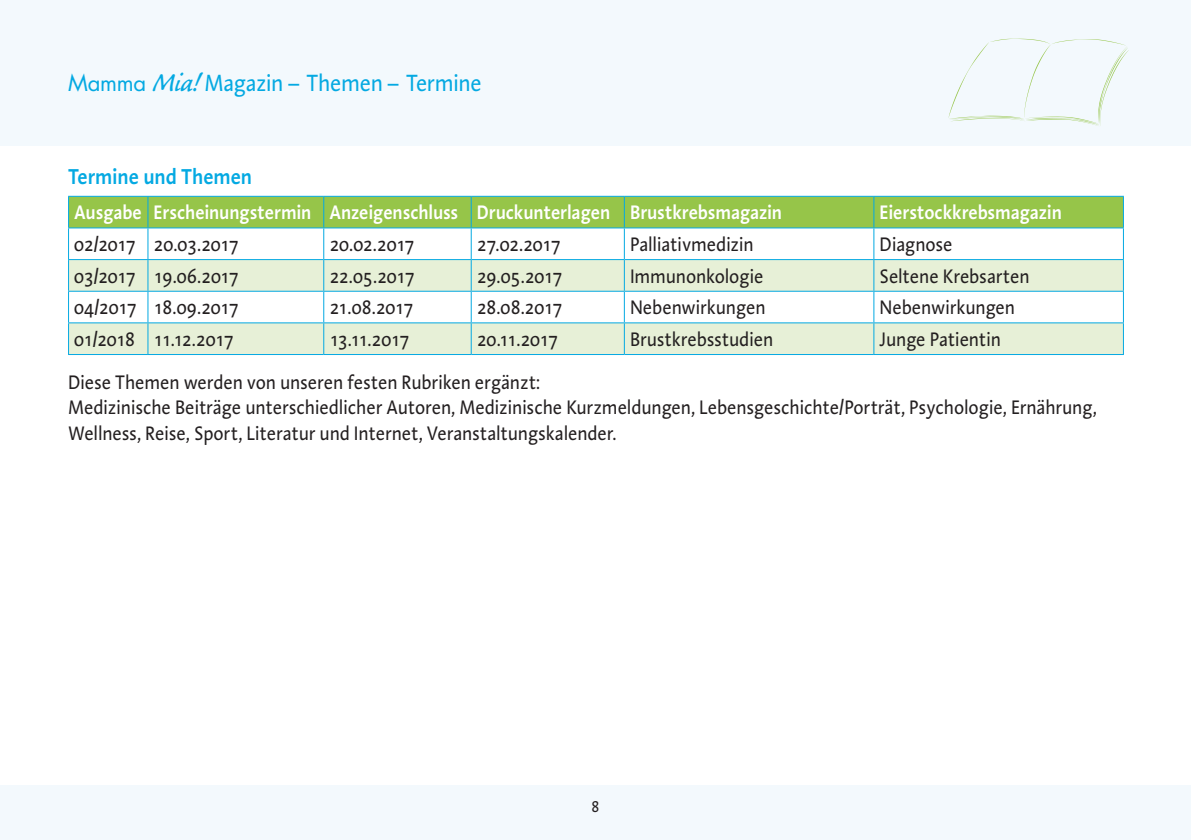
<style>
.page{position:relative;width:1191px;height:840px;background:#fff}
.page>*{position:absolute;margin:0;border:0;box-sizing:border-box;transform-origin:0 0}
.t1{font:24px "Aroma LT";letter-spacing:-.02em;color:#04a9e2;scale:.9 1}
.t2{font:600 22px "Aroma LT";letter-spacing:-.01em;color:#04a9e2;scale:.9 1}
.t3{font:20px/25.6px "Aroma LT";letter-spacing:-.015em;color:#231f20;scale:.9 1}
.t4{font:600 20px "Aroma LT";letter-spacing:-.01em;color:#fff;scale:.9 1}
.t5{font:16px "Aroma LT";color:#231f20;scale:.9 1}
.s1{font-family:"Futura LT Pro";font-size:22px}
.s2{font-family:"Caliban";font-style:italic;font-size:35px}
</style>
<div class="page">
<div style="left:0;top:0;width:1191px;height:839px;background:#f3f9fd"></div>
<div style="left:0;top:146px;width:1191px;height:638px;background:#fff"></div>
<div style="left:69px;top:197px;width:1054px;height:30px;background:#96c549"></div>
<svg style="left:69px;top:260px;width:1054px;height:94px;fill:#e7f0d7"></svg>
<hr style="left:68px;top:196px;width:80px;height:1px;background:#04a9e2">
<hr style="left:68px;top:197px;width:1px;height:30px;background:#04a9e2">
<hr style="left:148px;top:196px;width:176px;height:1px;background:#04a9e2">
<hr style="left:147px;top:197px;width:1px;height:30px;background:#04a9e2">
<hr style="left:324px;top:196px;width:147px;height:1px;background:#04a9e2">
<hr style="left:323px;top:197px;width:1px;height:30px;background:#04a9e2">
<hr style="left:471px;top:196px;width:153px;height:1px;background:#04a9e2">
<hr style="left:471px;top:197px;width:1px;height:30px;background:#04a9e2">
<hr style="left:624px;top:196px;width:250px;height:1px;background:#04a9e2">
<hr style="left:624px;top:197px;width:1px;height:30px;background:#04a9e2">
<hr style="left:874px;top:196px;width:250px;height:1px;background:#04a9e2">
<hr style="left:873px;top:197px;width:1px;height:30px;background:#04a9e2">
<hr style="left:1123px;top:197px;width:1px;height:30px;background:#04a9e2">
<hr style="left:68px;top:227px;width:80px;height:1px;background:#04a9e2">
<hr style="left:68px;top:228px;width:1px;height:31px;background:#04a9e2">
<hr style="left:148px;top:227px;width:176px;height:1px;background:#04a9e2">
<hr style="left:147px;top:228px;width:1px;height:31px;background:#04a9e2">
<hr style="left:324px;top:227px;width:147px;height:1px;background:#04a9e2">
<hr style="left:323px;top:228px;width:1px;height:31px;background:#04a9e2">
<hr style="left:471px;top:227px;width:153px;height:1px;background:#04a9e2">
<hr style="left:471px;top:228px;width:1px;height:31px;background:#04a9e2">
<hr style="left:624px;top:227px;width:250px;height:1px;background:#04a9e2">
<hr style="left:624px;top:228px;width:1px;height:31px;background:#04a9e2">
<hr style="left:874px;top:227px;width:250px;height:1px;background:#04a9e2">
<hr style="left:873px;top:228px;width:1px;height:31px;background:#04a9e2">
<hr style="left:1123px;top:228px;width:1px;height:31px;background:#04a9e2">
<hr style="left:68px;top:259px;width:80px;height:1px;background:#04a9e2">
<hr style="left:68px;top:260px;width:1px;height:30px;background:#04a9e2">
<hr style="left:148px;top:259px;width:176px;height:1px;background:#04a9e2">
<hr style="left:147px;top:260px;width:1px;height:30px;background:#04a9e2">
<hr style="left:324px;top:259px;width:147px;height:1px;background:#04a9e2">
<hr style="left:323px;top:260px;width:1px;height:30px;background:#04a9e2">
<hr style="left:471px;top:259px;width:153px;height:1px;background:#04a9e2">
<hr style="left:471px;top:260px;width:1px;height:30px;background:#04a9e2">
<hr style="left:624px;top:259px;width:250px;height:1px;background:#04a9e2">
<hr style="left:624px;top:260px;width:1px;height:30px;background:#04a9e2">
<hr style="left:874px;top:259px;width:250px;height:1px;background:#04a9e2">
<hr style="left:873px;top:260px;width:1px;height:30px;background:#04a9e2">
<hr style="left:1123px;top:260px;width:1px;height:30px;background:#04a9e2">
<hr style="left:68px;top:290px;width:80px;height:1px;background:#04a9e2">
<hr style="left:68px;top:291px;width:1px;height:31px;background:#04a9e2">
<hr style="left:148px;top:290px;width:176px;height:1px;background:#04a9e2">
<hr style="left:147px;top:291px;width:1px;height:31px;background:#04a9e2">
<hr style="left:324px;top:290px;width:147px;height:1px;background:#04a9e2">
<hr style="left:323px;top:291px;width:1px;height:31px;background:#04a9e2">
<hr style="left:471px;top:290px;width:153px;height:1px;background:#04a9e2">
<hr style="left:471px;top:291px;width:1px;height:31px;background:#04a9e2">
<hr style="left:624px;top:290px;width:250px;height:1px;background:#04a9e2">
<hr style="left:624px;top:291px;width:1px;height:31px;background:#04a9e2">
<hr style="left:874px;top:290px;width:250px;height:1px;background:#04a9e2">
<hr style="left:873px;top:291px;width:1px;height:31px;background:#04a9e2">
<hr style="left:1123px;top:291px;width:1px;height:31px;background:#04a9e2">
<hr style="left:68px;top:322px;width:80px;height:1px;background:#04a9e2">
<hr style="left:68px;top:323px;width:1px;height:31px;background:#04a9e2">
<hr style="left:148px;top:322px;width:176px;height:1px;background:#04a9e2">
<hr style="left:147px;top:323px;width:1px;height:31px;background:#04a9e2">
<hr style="left:324px;top:322px;width:147px;height:1px;background:#04a9e2">
<hr style="left:323px;top:323px;width:1px;height:31px;background:#04a9e2">
<hr style="left:471px;top:322px;width:153px;height:1px;background:#04a9e2">
<hr style="left:471px;top:323px;width:1px;height:31px;background:#04a9e2">
<hr style="left:624px;top:322px;width:250px;height:1px;background:#04a9e2">
<hr style="left:624px;top:323px;width:1px;height:31px;background:#04a9e2">
<hr style="left:874px;top:322px;width:250px;height:1px;background:#04a9e2">
<hr style="left:873px;top:323px;width:1px;height:31px;background:#04a9e2">
<hr style="left:1123px;top:323px;width:1px;height:31px;background:#04a9e2">
<hr style="left:68px;top:354px;width:80px;height:1px;background:#04a9e2">
<hr style="left:148px;top:354px;width:176px;height:1px;background:#04a9e2">
<hr style="left:324px;top:354px;width:147px;height:1px;background:#04a9e2">
<hr style="left:471px;top:354px;width:153px;height:1px;background:#04a9e2">
<hr style="left:624px;top:354px;width:250px;height:1px;background:#04a9e2">
<hr style="left:874px;top:354px;width:250px;height:1px;background:#04a9e2">
<svg style="left:948px;top:39px;width:180px;height:87px"></svg>
<p class="t1" style="left:68px;top:68px;width:461px"><span class="s1">Mamma</span> <span class="s2">Mia!</span> Magazin – Themen – Termine</p>
<p class="t2" style="left:68px;top:162px;width:206px">Termine und Themen</p>
<p class="t4" style="left:74px;top:199px;width:788px">Ausgabe Erscheinungstermin Anzeigenschluss Druckunterlagen Brustkrebsmagazin</p>
<p class="t4" style="left:879px;top:199px;width:204px">Eierstockkrebsmagazin</p>
<p class="t3" style="left:74px;top:231px;width:184px">02/2017 20.03.2017</p>
<p class="t3" style="left:329px;top:231px;width:96px">20.02.2017</p>
<p class="t3" style="left:477px;top:231px;width:95px">27.02.2017</p>
<p class="t3" style="left:630px;top:231px;width:139px">Palliativmedizin</p>
<p class="t3" style="left:879px;top:231px;width:83px">Diagnose</p>
<p class="t3" style="left:74px;top:262px;width:184px">03/2017 19.06.2017</p>
<p class="t3" style="left:329px;top:262px;width:96px">22.05.2017</p>
<p class="t3" style="left:477px;top:262px;width:96px">29.05.2017</p>
<p class="t3" style="left:630px;top:262px;width:150px">Immunonkologie</p>
<p class="t3" style="left:879px;top:262px;width:168px">Seltene Krebsarten</p>
<p class="t3" style="left:74px;top:294px;width:184px">04/2017 18.09.2017</p>
<p class="t3" style="left:329px;top:294px;width:95px">21.08.2017</p>
<p class="t3" style="left:477px;top:294px;width:96px">28.08.2017</p>
<p class="t3" style="left:630px;top:294px;width:152px">Nebenwirkungen</p>
<p class="t3" style="left:879px;top:294px;width:152px">Nebenwirkungen</p>
<p class="t3" style="left:74px;top:326px;width:178px">01/2018 11.12.2017</p>
<p class="t3" style="left:329px;top:326px;width:90px">13.11.2017</p>
<p class="t3" style="left:477px;top:326px;width:92px">20.11.2017</p>
<p class="t3" style="left:630px;top:326px;width:161px">Brustkrebsstudien</p>
<p class="t3" style="left:879px;top:326px;width:136px">Junge Patientin</p>
<p class="t3" style="left:68px;top:368px;width:1144px">Diese Themen werden von unseren festen Rubriken ergänzt:<br>Medizinische Beiträge unterschiedlicher Autoren, Medizinische Kurzmeldungen, Lebensgeschichte/Porträt, Psychologie, Ernährung,<br>Wellness, Reise, Sport, Literatur und Internet, Veranstaltungskalender.</p>
<p class="t5" style="left:591px;top:795px;width:10px">8</p>
</div>
